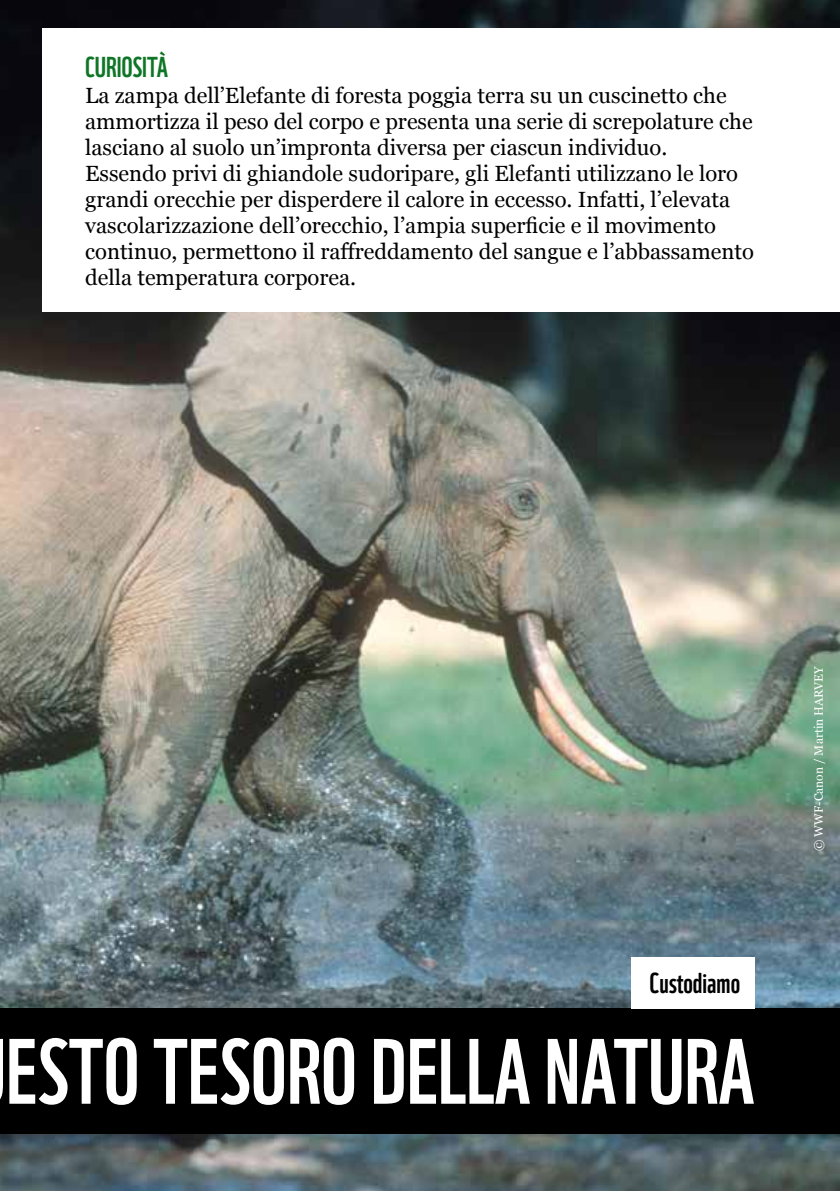
<style>
.page{position:relative;width:840px;height:1191px;background:#fff}
.page>*{position:absolute;margin:0;border:0;box-sizing:border-box;transform-origin:0 0}
.t1{font:90px "WWF";color:#fff}
.t2{font:28px "WWF";color:#000}
.t3{font:28px "WWF";color:#107627}
.t4{font:22px/26px "Georgia";color:#000}
.t5{font:12px "Georgia";color:#fff}
</style>
<div class="page">
<img style="left:0;top:0;width:839px;height:1191px">
<div style="left:43px;top:28px;width:796px;height:284px;background:#fff"></div>
<div style="left:0;top:1008px;width:839px;height:126px;background:#000"></div>
<div style="left:630px;top:957px;width:124px;height:51px;background:#fff"></div>
<p class="t3" style="left:85px;top:45px;width:85px">CURIOSITÀ</p>
<p class="t4" style="left:85px;top:81px;width:670px">La zampa dell’Elefante di foresta poggia terra su un cuscinetto che ammortizza il peso del corpo e presenta una serie di screpolature che lasciano al suolo un’impronta diversa per ciascun individuo.<br>Essendo privi di ghiandole sudoripare, gli Elefanti utilizzano le loro grandi orecchie per disperdere il calore in eccesso. Infatti, l’elevata vascolarizzazione dell’orecchio, l’ampia superficie e il movimento continuo, permettono il raffreddamento del sangue e l’abbassamento della temperatura corporea.</p>
<p class="t2" style="left:649px;top:961px;width:92px">Custodiamo</p>
<h1 class="t1" style="left:6px;top:1001px;width:749px">ESTO TESORO DELLA NATURA</h1>
<p class="t5" style="left:809px;top:850px;width:186px;rotate:-90deg">© WWF-Canon / Martin HARVEY</p>
</div>
